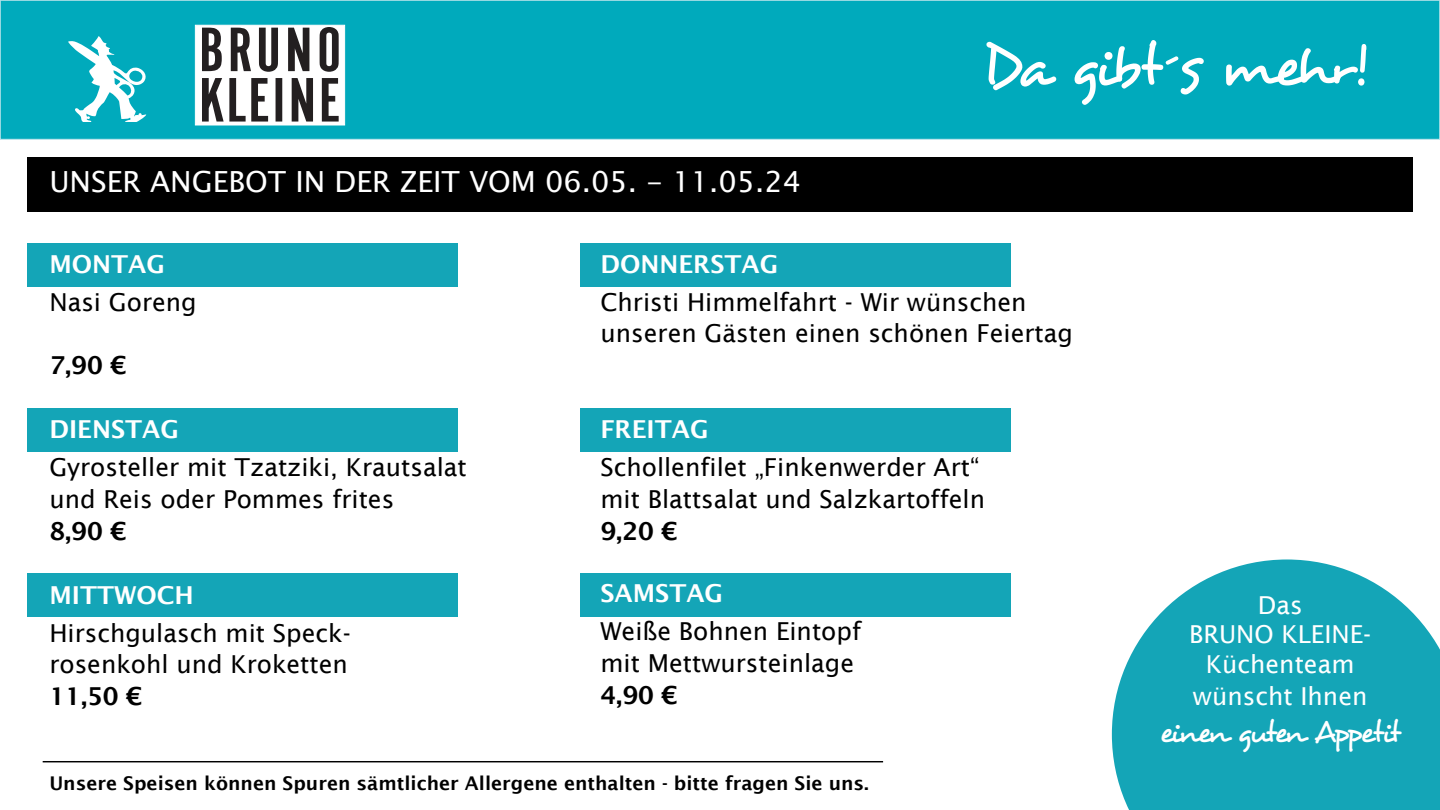
<style>
.page{position:relative;width:1440px;height:810px;background:#fff}
.page>*{position:absolute;margin:0;border:0;box-sizing:border-box;transform-origin:0 0}
.t1{font:59.25px "Desyrel";letter-spacing:-.08em;color:#fff}
.t2{font:30.6px "Desyrel";letter-spacing:-.09em;color:#fff}
.t3{font:29.1px "Lucida Sans Unicode";color:#fff}
.t4{font:24.75px "Lucida Sans";color:#000}
.t5{font:600 24.75px "Lucida Sans";color:#fff}
.t6{font:24.75px/30.3px "Lucida Sans";color:#fff;text-align:center}
.t7{font:600 24.75px "Lucida Sans";color:#000}
.t8{font:600 18.9px "Lucida Sans";color:#000}
</style>
<div class="page">
<svg style="left:1112px;top:559px;width:328px;height:251px;fill:#14a5b7"></svg>
<hr style="left:43px;top:761px;width:840px;height:1px;background:#000">
<div style="left:27px;top:157px;width:1386px;height:55px;background:#000"></div>
<div style="left:27px;top:243px;width:430px;height:43px;background:#14a5b7"></div>
<div style="left:581px;top:243px;width:430px;height:43px;background:#14a5b7"></div>
<div style="left:27px;top:408px;width:430px;height:43px;background:#14a5b7"></div>
<div style="left:581px;top:408px;width:430px;height:43px;background:#14a5b7"></div>
<div style="left:27px;top:573px;width:430px;height:43px;background:#14a5b7"></div>
<div style="left:581px;top:573px;width:430px;height:43px;background:#14a5b7"></div>
<div style="left:0;top:0;width:1440px;height:139px;background:#00aabc"></div>
<div style="left:0;top:0;width:1440px;height:140px;border:1px solid #addfe7"></div>
<div style="left:195px;top:25px;width:150px;height:100px;background:#fff;border:1px solid #fff"></div>
<svg style="left:68px;top:36px;width:79px;height:86px"></svg>
<svg style="left:202px;top:78px;width:137px;height:44px"></svg>
<svg style="left:202px;top:28px;width:20px;height:43px"></svg>
<svg style="left:231px;top:28px;width:20px;height:43px"></svg>
<svg style="left:259px;top:28px;width:19px;height:44px"></svg>
<svg style="left:288px;top:28px;width:21px;height:43px"></svg>
<svg style="left:320px;top:27px;width:19px;height:45px"></svg>
<p class="t3" style="left:49px;top:159px;width:753px">UNSER ANGEBOT IN DER ZEIT VOM 06.05. - 11.05.24</p>
<p class="t1" style="left:982px;top:30px;width:386px">Da gibt´s mehr!</p>
<p class="t5" style="left:49px;top:250px;width:117px">MONTAG</p>
<p class="t4" style="left:49px;top:288px;width:149px">Nasi Goreng</p>
<p class="t7" style="left:49px;top:351px;width:79px">7,90 €</p>
<p class="t5" style="left:49px;top:415px;width:131px">DIENSTAG</p>
<p class="t4" style="left:49px;top:453px;width:419px">Gyrosteller mit Tzatziki, Krautsalat</p>
<p class="t4" style="left:49px;top:485px;width:346px">und Reis oder Pommes frites</p>
<p class="t7" style="left:49px;top:517px;width:79px">8,90 €</p>
<p class="t5" style="left:49px;top:581px;width:146px">MITTWOCH</p>
<p class="t4" style="left:49px;top:619px;width:303px">Hirschgulasch mit Speck-</p>
<p class="t4" style="left:49px;top:650px;width:300px">rosenkohl und Kroketten</p>
<p class="t7" style="left:49px;top:682px;width:95px">11,50 €</p>
<p class="t5" style="left:600px;top:250px;width:179px">DONNERSTAG</p>
<p class="t4" style="left:600px;top:288px;width:428px">Christi Himmelfahrt - Wir wünschen</p>
<p class="t4" style="left:600px;top:319px;width:474px">unseren Gästen einen schönen Feiertag</p>
<p class="t5" style="left:600px;top:415px;width:110px">FREITAG</p>
<p class="t4" style="left:600px;top:453px;width:380px">Schollenfilet „Finkenwerder Art“</p>
<p class="t4" style="left:600px;top:485px;width:386px">mit Blattsalat und Salzkartoffeln</p>
<p class="t7" style="left:600px;top:517px;width:79px">9,20 €</p>
<p class="t5" style="left:600px;top:580px;width:124px">SAMSTAG</p>
<p class="t4" style="left:600px;top:617px;width:262px">Weiße Bohnen Eintopf</p>
<p class="t4" style="left:600px;top:649px;width:255px">mit Mettwursteinlage</p>
<p class="t7" style="left:600px;top:681px;width:79px">4,90 €</p>
<p class="t8" style="left:49px;top:772px;width:821px">Unsere Speisen können Spuren sämtlicher Allergene enthalten - bitte fragen Sie uns.</p>
<p class="t6" style="left:1189px;top:590px;width:183px">Das<br>BRUNO KLEINE-<br>Küchenteam wünscht Ihnen</p>
<p class="t2" style="left:1160px;top:714px;width:242px">einen guten Appetit</p>
</div>
